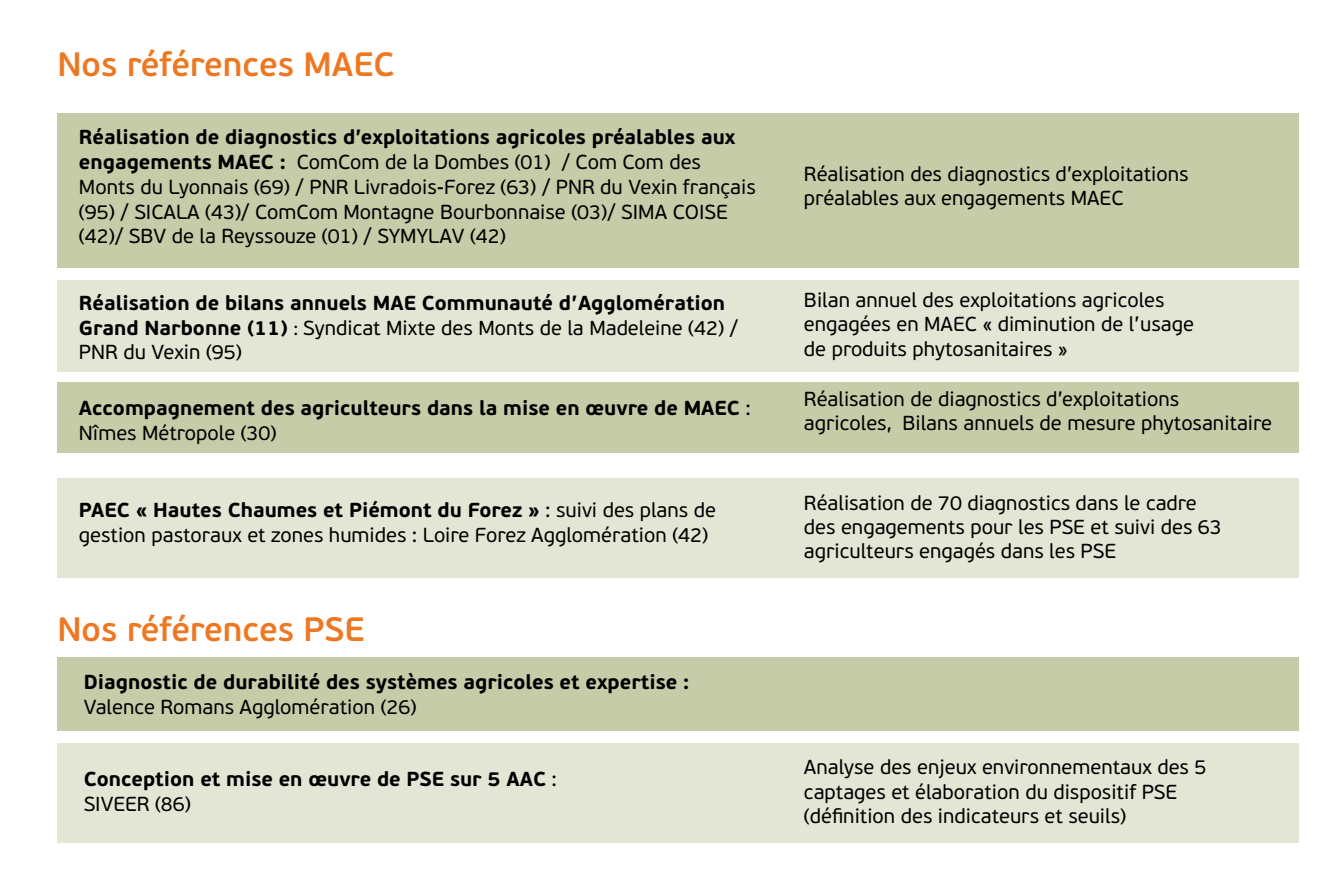
<style>
.page{position:relative;width:1340px;height:893px;background:#fff}
.page>*{position:absolute;margin:0;border:0;box-sizing:border-box;transform-origin:0 0}
.t1{font:600 33.75px "PF Beau Sans Pro";color:#ee7721}
.t2{font:20.25px/24.3px "PF Beau Sans Pro";color:#000}
.t3{font:700 20.25px/24.8px "PF Beau Sans Pro";color:#000}
.s1{font-weight:700}
.s2{font-weight:400;font-size:18px}
.s3{font-weight:400}
</style>
<div class="page">
<div style="left:57px;top:280px;width:1241px;height:91px;background:#e3e6d4"></div>
<div style="left:57px;top:478px;width:1241px;height:100px;background:#e3e6d4"></div>
<div style="left:57px;top:743px;width:1241px;height:100px;background:#e3e6d4"></div>
<div style="left:57px;top:113px;width:1241px;height:155px;background:#c5cca7"></div>
<div style="left:57px;top:382px;width:1241px;height:71px;background:#c5cca7"></div>
<div style="left:57px;top:657px;width:1241px;height:73px;background:#c5cca7"></div>
<h1 class="t1" style="left:57px;top:45px;width:338px">Nos références MAEC</h1>
<p class="t2" style="left:79px;top:125px;width:678px"><span class="s1">Réalisation de diagnostics d’exploitations agricoles préalables aux engagements MAEC :</span> ComCom de la Dombes (01) / Com Com des Monts du Lyonnais (69) / PNR Livradois-Forez (63) / PNR du Vexin français (95) / SICALA (43)/ ComCom Montagne Bourbonnaise (03)/ SIMA COISE (42)/ SBV de la Reyssouze (01) / SYMYLAV (42)</p>
<p class="t3" style="left:79px;top:290px;width:661px">Réalisation de bilans annuels MAE Communauté d’Agglomération<br>Grand Narbonne (11) <span class="s2">:</span> <span class="s3">Syndicat Mixte des Monts de la Madeleine (42) /<br>PNR du Vexin (95)</span></p>
<p class="t3" style="left:79px;top:396px;width:673px">Accompagnement des agriculteurs dans la mise en œuvre de MAEC <span class="s3">:<br>Nîmes Métropole (30)</span></p>
<p class="t2" style="left:79px;top:498px;width:638px"><span class="s1">PAEC « Hautes Chaumes et Piémont du Forez »</span> : suivi des plans de gestion pastoraux et zones humides : Loire Forez Agglomération (42)</p>
<h1 class="t1" style="left:57px;top:609px;width:309px">Nos références PSE</h1>
<p class="t3" style="left:84px;top:669px;width:607px">Diagnostic de durabilité des systèmes agricoles et expertise :</p>
<p class="t2" style="left:84px;top:694px;width:334px">Valence Romans Agglomération (26)</p>
<p class="t3" style="left:84px;top:767px;width:475px">Conception et mise en œuvre de PSE sur 5 AAC <span class="s3">:<br>SIVEER (86)</span></p>
<p class="t2" style="left:804px;top:162px;width:386px">Réalisation des diagnostics d’exploitations préalables aux engagements MAEC</p>
<p class="t2" style="left:804px;top:288px;width:391px">Bilan annuel des exploitations agricoles engagées en MAEC « diminution de l’usage de produits phytosanitaires »</p>
<p class="t2" style="left:804px;top:387px;width:469px">Réalisation de diagnostics d’exploitations<br>agricoles, Bilans annuels de mesure phytosanitaire</p>
<p class="t2" style="left:804px;top:490px;width:419px">Réalisation de 70 diagnostics dans le cadre des engagements pour les PSE et suivi des 63 agriculteurs engagés dans les PSE</p>
<p class="t2" style="left:804px;top:755px;width:404px">Analyse des enjeux environnementaux des 5 captages et élaboration du dispositif PSE (définition des indicateurs et seuils)</p>
</div>
